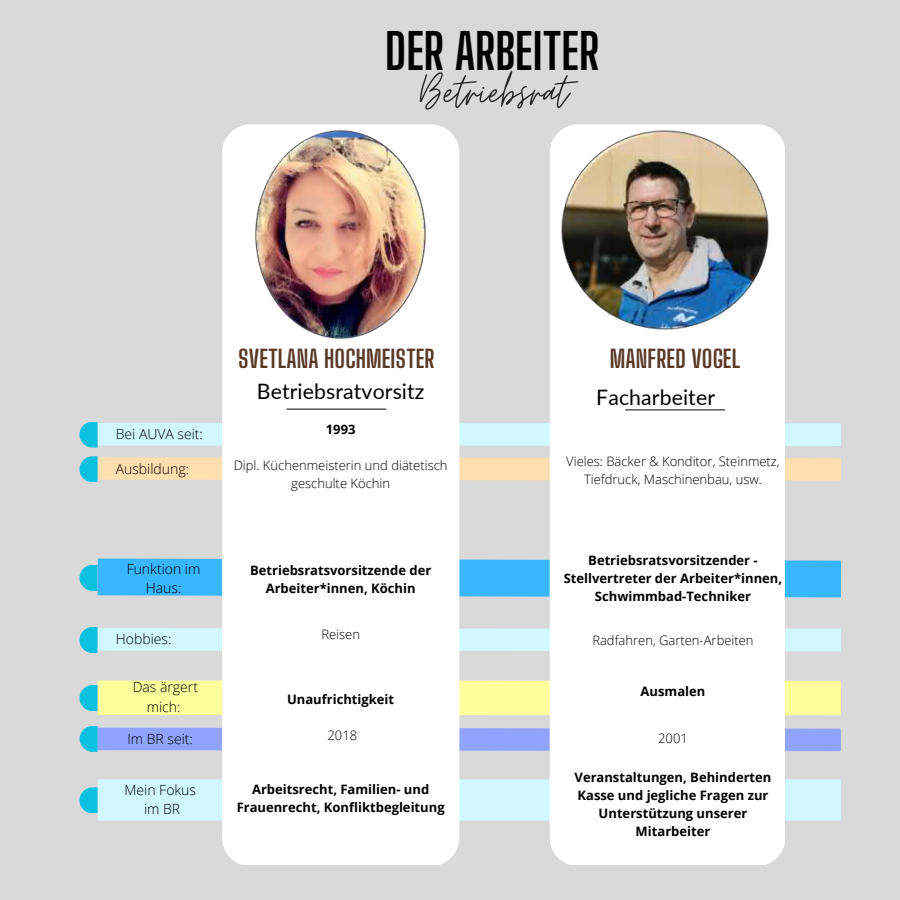
<style>
.page{position:relative;width:900px;height:900px;background:#d9d9d9}
.page>*{position:absolute;margin:0;border:0;box-sizing:border-box;transform-origin:0 0}
.t1{font:53px "Moon Time";color:#242423}
.t2{font:700 49px "Big Shoulders Display";color:#000}
.t3{font:700 24.2px "Big Shoulders Display";letter-spacing:.005em;color:#593a28}
.t4{font:21.2px "Lato";letter-spacing:.005em;color:#000}
.t5{font:300 14px/19.5px "Open Sans";color:#000;text-align:center}
.t6{font:700 13px/18px "Open Sans";color:#000;text-align:center}
.t7{font:300 13px/18px "Open Sans";color:#000;text-align:center}
</style>
<div class="page">
<svg style="left:98px;top:412px;width:743px;height:34px"></svg>
<svg style="left:98px;top:617px;width:743px;height:46px"></svg>
<svg style="left:79px;top:733px;width:762px;height:29px"></svg>
<div style="left:98px;top:779px;width:743px;height:42px;background:#d2f8ff"></div>
<svg style="left:98px;top:446px;width:743px;height:46px"></svg>
<svg style="left:97px;top:540px;width:744px;height:76px"></svg>
<svg style="left:97px;top:663px;width:744px;height:70px"></svg>
<div style="left:222px;top:124px;width:237px;height:741px;background:#fff"></div>
<div style="left:550px;top:124px;width:235px;height:741px;background:#fff"></div>
<hr style="left:287px;top:409px;width:99px;height:1px;background:#000">
<hr style="left:625px;top:409px;width:100px;height:1px;background:#000">
<svg style="left:79px;top:422px;width:19px;height:26px"></svg>
<svg style="left:79px;top:627px;width:19px;height:26px"></svg>
<svg style="left:80px;top:726px;width:18px;height:26px"></svg>
<svg style="left:79px;top:456px;width:19px;height:26px"></svg>
<svg style="left:79px;top:565px;width:19px;height:26px"></svg>
<svg style="left:79px;top:685px;width:19px;height:26px"></svg>
<svg style="left:79px;top:787px;width:19px;height:26px"></svg>
<img style="left:561px;top:130px;width:208px;height:200px">
<img style="left:255px;top:130px;width:172px;height:210px">
<h2 class="t2" style="left:385px;top:22px;width:216px">DER ARBEITER</h2>
<h1 class="t1" style="left:420px;top:59px;width:150px">Betriebsrat</h1>
<p class="t5" style="left:116px;top:424px;width:89px">Bei AUVA seit:</p>
<p class="t5" style="left:116px;top:459px;width:75px">Ausbildung:</p>
<p class="t5" style="left:127px;top:559px;width:75px">Funktion im<br>Haus:</p>
<p class="t5" style="left:116px;top:629px;width:57px">Hobbies:</p>
<p class="t5" style="left:133px;top:677px;width:67px">Das ärgert mich:</p>
<p class="t5" style="left:127px;top:729px;width:67px">Im BR seit:</p>
<p class="t5" style="left:125px;top:780px;width:73px">Mein Fokus im BR</p>
<h3 class="t3" style="left:238px;top:345px;width:198px">SVETLANA HOCHMEISTER</h3>
<h3 class="t3" style="left:610px;top:345px;width:132px">MANFRED VOGEL</h3>
<h3 class="t4" style="left:257px;top:378px;width:169px">Betriebsratvorsitz</h3>
<h3 class="t4" style="left:596px;top:384px;width:120px">Facharbeiter</h3>
<p class="t6" style="left:326px;top:420px;width:31px">1993</p>
<p class="t7" style="left:234px;top:456px;width:215px">Dipl. Küchenmeisterin und diätetisch geschulte Köchin</p>
<p class="t7" style="left:566px;top:452px;width:215px">Vieles: Bäcker &amp; Konditor, Steinmetz,<br>Tiefdruck, Maschinenbau, usw.</p>
<p class="t6" style="left:250px;top:561px;width:183px">Betriebsratsvorsitzende der<br>Arbeiter*innen, Köchin</p>
<p class="t7" style="left:321px;top:625px;width:40px">Reisen</p>
<p class="t6" style="left:287px;top:690px;width:109px">Unaufrichtigkeit</p>
<p class="t7" style="left:328px;top:726px;width:31px">2018</p>
<p class="t6" style="left:237px;top:780px;width:210px">Arbeitsrecht, Familien- und<br>Frauenrecht, Konfliktbegleitung</p>
<p class="t6" style="left:564px;top:551px;width:220px">Betriebsratsvorsitzender -<br>Stellvertreter der Arbeiter*innen,<br>Schwimmbad-Techniker</p>
<p class="t7" style="left:592px;top:631px;width:163px">Radfahren, Garten-Arbeiten</p>
<p class="t6" style="left:641px;top:682px;width:66px">Ausmalen</p>
<p class="t7" style="left:658px;top:729px;width:31px">2001</p>
<p class="t6" style="left:575px;top:768px;width:198px">Veranstaltungen, Behinderten<br>Kasse und jegliche Fragen zur<br>Unterstützung unserer<br>Mitarbeiter</p>
</div>
